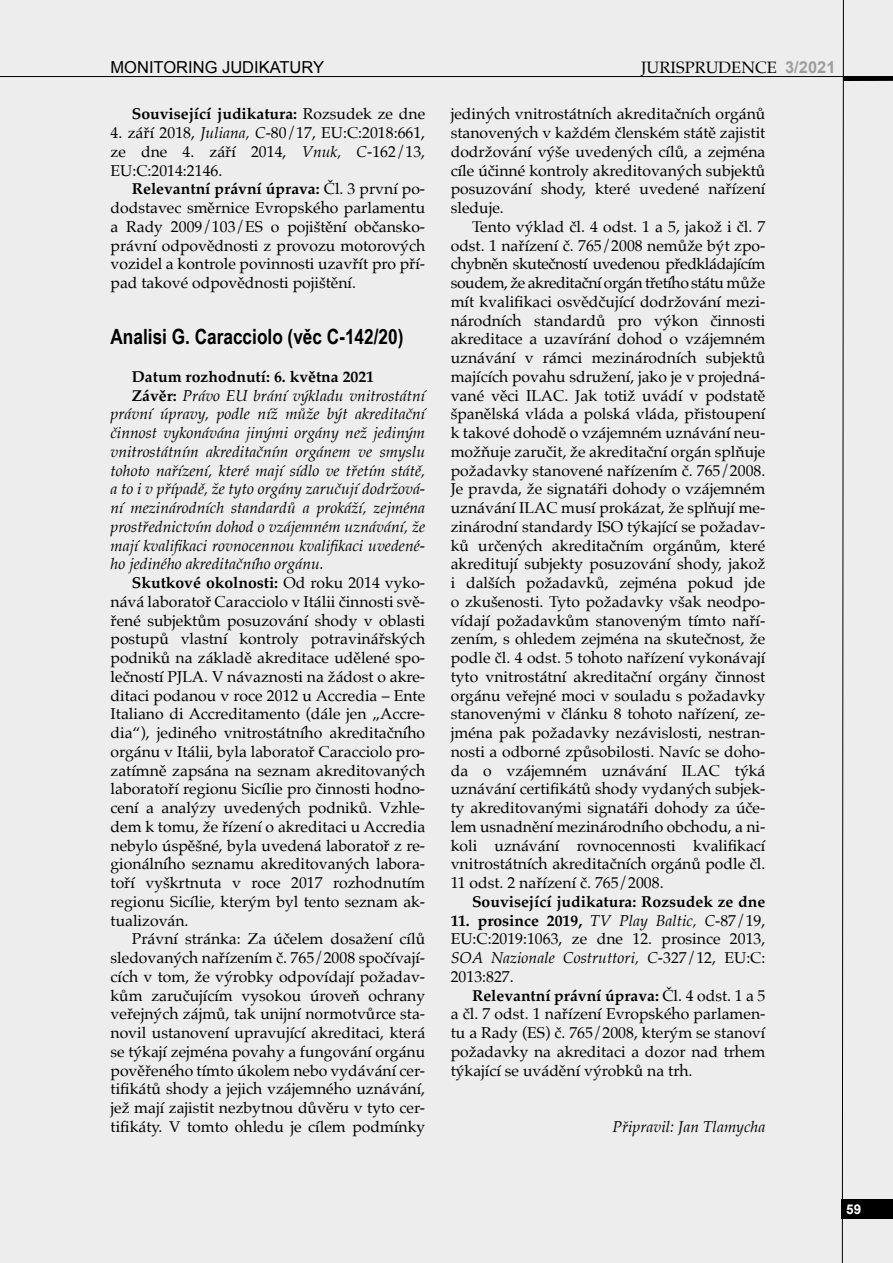
<style>
.page{position:relative;width:893px;height:1263px;background:#ededed}
.page>*{position:absolute;margin:0;border:0;box-sizing:border-box;transform-origin:0 0}
.titulek_14_17{font:700 21px "Arial Narrow";color:#000}
.t1{font:16.5px "Arial";color:#000}
.t2{font:16.5px "Palatino";color:#000}
.t3{font:15.75px/18.8px "Palatino";color:#000;text-align:justify}
.t4{font:italic 15.75px/18.8px "Palatino";color:#000;text-align:justify}
.t5{font:700 15.75px "Palatino";color:#000}
.t6{font:700 13.5px "Arial";color:#fff}
.s1{font-family:"Arial";font-weight:700;color:#9d9d9c}
.s2{font-weight:400}
.s3{font-style:italic}
.s4{font-weight:700}
.s5{font-weight:700;font-style:normal}
</style>
<div class="page">
<svg style="left:842px;top:0;width:2px;height:1263px;background:#767676"></svg>
<hr style="left:0;top:76px;width:893px;height:1px;background:#000">
<hr style="left:843px;top:77px;width:50px;height:4px;background:#000">
<div style="left:842px;top:1199px;width:51px;height:19px;background:#000"></div>
<p class="t1" style="left:111px;top:57px;width:215px">MONITORING JUDIKATURY</p>
<p class="t2" style="left:641px;top:54px;width:196px">JURISPRUDENCE <span class="s1">3/2021</span></p>
<p class="t5" style="left:132px;top:100px;width:295px">Související judikatura: <span class="s2">Rozsudek ze dne</span></p>
<p class="t3" style="left:111px;top:123px;width:316px">4. září 2018, <span class="s3">Juliana, C</span>‑80/17, EU:C:2018:661, ze dne 4. září 2014, <span class="s3">Vnuk, C</span>‑162/13, EU:C:2014:2146.</p>
<p class="t3" style="left:111px;top:179px;width:316px;text-indent:21px"><span class="s4">Relevantní právní úprava:</span> Čl. 3 první po&shy;dodstavec směrnice Evropského parlamentu a Rady 2009/103/ES o pojištění občansko&shy;právní odpovědnosti z provozu motorových vozidel a kontrole povinnosti uzavřít pro pří&shy;pad takové odpovědnosti pojištění.</p>
<p class="titulek_14_17" style="left:111px;top:321px;width:294px">Analisi G. Caracciolo (věc C‑142/20)</p>
<p class="t5" style="left:132px;top:363px;width:244px">Datum rozhodnutí: 6. května 2021</p>
<p class="t4" style="left:111px;top:386px;width:316px;text-indent:21px"><span class="s5">Závěr:</span> Právo EU brání výkladu vnitrostátní právní úpravy, podle níž může být akreditační činnost vykonávána jinými orgány než jediným vnitrostátním akreditačním orgánem ve smyslu tohoto nařízení, které mají sídlo ve třetím státě, a to i v případě, že tyto orgány zaručují dodržová&shy;ní mezinárodních standardů a prokáží, zejména prostřednictvím dohod o vzájemném uznávání, že mají kvalifikaci rovnocennou kvalifikaci uvedené&shy;ho jediného akreditačního orgánu.</p>
<p class="t3" style="left:111px;top:573px;width:316px;text-indent:21px"><span class="s4">Skutkové okolnosti:</span> Od roku 2014 vyko&shy;nává laboratoř Caracciolo v Itálii činnosti svě&shy;řené subjektům posuzování shody v oblasti postupů vlastní kontroly potravinářských podniků na základě akreditace udělené spo&shy;lečností PJLA. V návaznosti na žádost o akre&shy;ditaci podanou v roce 2012 u Accredia – Ente Italiano di Accreditamento (dále jen „Accre&shy;dia“), jediného vnitrostátního akreditačního orgánu v Itálii, byla laboratoř Caracciolo pro&shy;zatímně zapsána na seznam akreditovaných laboratoří regionu Sicílie pro činnosti hodno&shy;cení a analýzy uvedených podniků. Vzhle&shy;dem k tomu, že řízení o akreditaci u Accredia nebylo úspěšné, byla uvedená laboratoř z re&shy;gionálního seznamu akreditovaných labora&shy;toří vyškrtnuta v roce 2017 rozhodnutím regionu Sicílie, kterým byl tento seznam ak&shy;tualizován.</p>
<p class="t3" style="left:111px;top:929px;width:316px;text-indent:21px">Právní stránka: Za účelem dosažení cílů sledovaných nařízením č. 765/2008 spočívají&shy;cích v tom, že výrobky odpovídají požadav&shy;kům zaručujícím vysokou úroveň ochrany veřejných zájmů, tak unijní normotvůrce sta&shy;novil ustanovení upravující akreditaci, která se týkají zejména povahy a fungování orgánu pověřeného tímto úkolem nebo vydávání cer&shy;tifikátů shody a jejich vzájemného uznávání, jež mají zajistit nezbytnou důvěru v tyto cer&shy;tifikáty. V tomto ohledu je cílem podmínky</p>
<p class="t3" style="left:451px;top:104px;width:316px">jediných vnitrostátních akreditačních orgánů stanovených v každém členském státě zajistit dodržování výše uvedených cílů, a zejména cíle účinné kontroly akreditovaných subjektů posuzování shody, které uvedené nařízení sleduje.</p>
<p class="t3" style="left:451px;top:217px;width:316px;text-indent:21px">Tento výklad čl. 4 odst. 1 a 5, jakož i čl. 7 odst. 1 nařízení č. 765/2008 nemůže být zpo&shy;chybněn skutečností uvedenou předkládajícím soudem, že akreditační orgán třetího státu může mít kvalifikaci osvědčující dodržování mezi&shy;národních standardů pro výkon činnosti akreditace a uzavírání dohod o vzájemném uznávání v rámci mezinárodních subjektů majících povahu sdružení, jako je v projedná&shy;vané věci ILAC. Jak totiž uvádí v podstatě španělská vláda a polská vláda, přistoupení k takové dohodě o vzájemném uznávání neu&shy;možňuje zaručit, že akreditační orgán splňuje požadavky stanovené nařízením č. 765/2008.<br>Je pravda, že signatáři dohody o vzájemném uznávání ILAC musí prokázat, že splňují me&shy;zinárodní standardy ISO týkající se požadav&shy;ků určených akreditačním orgánům, které akreditují subjekty posuzování shody, jakož i dalších požadavků, zejména pokud jde o zkušenosti. Tyto požadavky však neodpo&shy;vídají požadavkům stanoveným tímto naří&shy;zením, s ohledem zejména na skutečnost, že podle čl. 4 odst. 5 tohoto nařízení vykonávají tyto vnitrostátní akreditační orgány činnost orgánu veřejné moci v souladu s požadavky stanovenými v článku 8 tohoto nařízení, ze&shy;jména pak požadavky nezávislosti, nestran&shy;nosti a odborné způsobilosti. Navíc se doho&shy;da o vzájemném uznávání ILAC týká uznávání certifikátů shody vydaných subjek&shy;ty akreditovanými signatáři dohody za úče&shy;lem usnadnění mezinárodního obchodu, a ni&shy;koli uznávání rovnocennosti kvalifikací vnitrostátních akreditačních orgánů podle čl.<br>11 odst. 2 nařízení č. 765/2008.</p>
<p class="t5" style="left:472px;top:888px;width:295px">Související judikatura: Rozsudek ze dne</p>
<p class="t3" style="left:451px;top:911px;width:316px"><span class="s4">11. prosince 2019,</span> <span class="s3">TV Play Baltic, C</span>‑87/19, EU:C:2019:1063, ze dne 12. prosince 2013, <span class="s3">SOA Nazionale Costruttori, C</span>‑327/12, EU:C:<br>2013:827.</p>
<p class="t3" style="left:451px;top:986px;width:316px;text-indent:21px"><span class="s4">Relevantní právní úprava:</span> Čl. 4 odst. 1 a 5 a čl. 7 odst. 1 nařízení Evropského parlamen&shy;tu a Rady (ES) č. 765/2008, kterým se stanoví požadavky na akreditaci a dozor nad trhem týkající se uvádění výrobků na trh.</p>
<p class="t4" style="left:612px;top:1117px;width:154px">Připravil: Jan Tlamycha</p>
<p class="t6" style="left:846px;top:1200px;width:17px">59</p>
</div>
